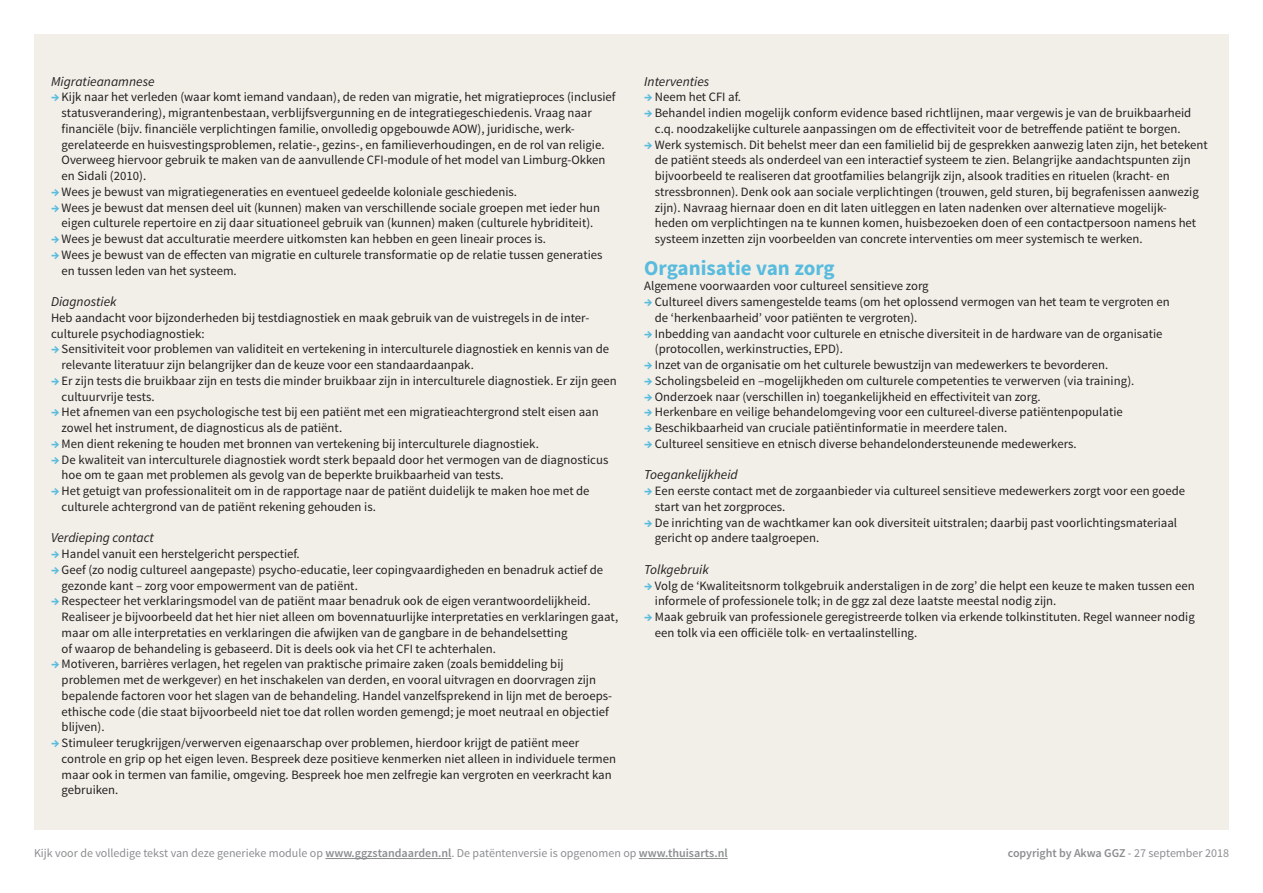
<style>
.page{position:relative;width:1263px;height:893px;background:#fff}
.page>*{position:absolute;margin:0;border:0;box-sizing:border-box;transform-origin:0 0}
.t1{font:700 21px "Source Sans Pro";color:#59bbdd}
.t2{font:italic 13.5px "Source Sans Pro";color:#231f20}
.t3{font:12.75px/15.8px "Source Sans Pro";color:#231f20}
.t4{font:12px "Source Sans Pro";color:#8b8d8f}
.t5{font:600 12px "Source Sans Pro";letter-spacing:-.005em;color:#8b8d8f}
.s1{font-weight:700;font-size:13.5px;color:#59bbdd}
.s2{font-weight:600}
.s3{font-weight:400}
</style>
<div class="page">
<hr style="left:325px;top:858px;width:126px;height:1px;background:#8b8d8f">
<hr style="left:639px;top:858px;width:89px;height:1px;background:#8b8d8f">
<div style="left:34px;top:34px;width:1195px;height:795px;background:#f1efe8"></div>
<p class="t2" style="left:51px;top:73px;width:105px">Migratieanamnese</p>
<p class="t3" style="left:62px;top:89px;width:555px;text-indent:-11px"><span class="s1">→</span> Kijk naar het verleden (waar komt iemand vandaan), de reden van migratie, het migratieproces (inclusief statusverandering), migrantenbestaan, verblijfsvergunning en de integratiegeschiedenis. Vraag naar financiële (bijv. financiële verplichtingen familie, onvolledig opgebouwde AOW), juridische, werk&shy;gerelateerde en huisvestingsproblemen, relatie-, gezins-, en familieverhoudingen, en de rol van religie.<br>Overweeg hiervoor gebruik te maken van de aanvullende CFI-module of het model van Limburg-Okken en Sidali (2010).</p>
<p class="t3" style="left:51px;top:184px;width:468px"><span class="s1">→</span> Wees je bewust van migratiegeneraties en eventueel gedeelde koloniale geschiedenis.</p>
<p class="t3" style="left:51px;top:200px;width:551px;text-align:center"><span class="s1">→</span> Wees je bewust dat mensen deel uit (kunnen) maken van verschillende sociale groepen met ieder hun eigen culturele repertoire en zij daar situationeel gebruik van (kunnen) maken (culturele hybriditeit).</p>
<p class="t3" style="left:51px;top:231px;width:496px"><span class="s1">→</span> Wees je bewust dat acculturatie meerdere uitkomsten kan hebben en geen lineair proces is.</p>
<p class="t3" style="left:62px;top:247px;width:542px;text-indent:-11px"><span class="s1">→</span> Wees je bewust van de effecten van migratie en culturele transformatie op de relatie tussen generaties en tussen leden van het systeem.</p>
<p class="t2" style="left:51px;top:293px;width:67px">Diagnostiek</p>
<p class="t3" style="left:51px;top:310px;width:540px">Heb aandacht voor bijzonderheden bij testdiagnostiek en maak gebruik van de vuistregels in de inter&shy;culturele psychodiagnostiek:</p>
<p class="t3" style="left:62px;top:341px;width:549px;text-indent:-11px"><span class="s1">→</span> Sensitiviteit voor problemen van validiteit en vertekening in interculturele diagnostiek en kennis van de relevante literatuur zijn belangrijker dan de keuze voor een standaardaanpak.</p>
<p class="t3" style="left:62px;top:373px;width:557px;text-indent:-11px"><span class="s1">→</span> Er zijn tests die bruikbaar zijn en tests die minder bruikbaar zijn in interculturele diagnostiek. Er zijn geen cultuurvrije tests.</p>
<p class="t3" style="left:62px;top:404px;width:539px;text-indent:-11px"><span class="s1">→</span> Het afnemen van een psychologische test bij een patiënt met een migratieachtergrond stelt eisen aan zowel het instrument, de diagnosticus als de patiënt.</p>
<p class="t3" style="left:51px;top:436px;width:489px"><span class="s1">→</span> Men dient rekening te houden met bronnen van vertekening bij interculturele diagnostiek.</p>
<p class="t3" style="left:62px;top:452px;width:548px;text-indent:-11px"><span class="s1">→</span> De kwaliteit van interculturele diagnostiek wordt sterk bepaald door het vermogen van de diagnosticus hoe om te gaan met problemen als gevolg van de beperkte bruikbaarheid van tests.</p>
<p class="t3" style="left:62px;top:483px;width:529px;text-indent:-11px"><span class="s1">→</span> Het getuigt van professionaliteit om in de rapportage naar de patiënt duidelijk te maken hoe met de culturele achtergrond van de patiënt rekening gehouden is.</p>
<p class="t2" style="left:51px;top:529px;width:104px">Verdieping contact</p>
<p class="t3" style="left:51px;top:546px;width:250px"><span class="s1">→</span> Handel vanuit een herstelgericht perspectief.</p>
<p class="t3" style="left:62px;top:562px;width:543px;text-indent:-11px"><span class="s1">→</span> Geef (zo nodig cultureel aangepaste) psycho-educatie, leer copingvaardigheden en benadruk actief de gezonde kant – zorg voor empowerment van de patiënt.</p>
<p class="t3" style="left:62px;top:593px;width:558px;text-indent:-11px"><span class="s1">→</span> Respecteer het verklaringsmodel van de patiënt maar benadruk ook de eigen verantwoordelijkheid.<br>Realiseer je bijvoorbeeld dat het hier niet alleen om bovennatuurlijke interpretaties en verklaringen gaat, maar om alle interpretaties en verklaringen die afwijken van de gangbare in de behandelsetting<br>of waarop de behandeling is gebaseerd. Dit is deels ook via het CFI te achterhalen.</p>
<p class="t3" style="left:62px;top:656px;width:552px;text-indent:-11px"><span class="s1">→</span> Motiveren, barrières verlagen, het regelen van praktische primaire zaken (zoals bemiddeling bij problemen met de werkgever) en het inschakelen van derden, en vooral uitvragen en doorvragen zijn bepalende factoren voor het slagen van de behandeling. Handel vanzelfsprekend in lijn met de beroeps&shy;ethische code (die staat bijvoorbeeld niet toe dat rollen worden gemengd; je moet neutraal en objectief blijven).</p>
<p class="t3" style="left:62px;top:735px;width:556px;text-indent:-11px"><span class="s1">→</span> Stimuleer terugkrijgen/verwerven eigenaarschap over problemen, hierdoor krijgt de patiënt meer controle en grip op het eigen leven. Bespreek deze positieve kenmerken niet alleen in individuele termen maar ook in termen van familie, omgeving. Bespreek hoe men zelfregie kan vergroten en veerkracht kan gebruiken.</p>
<p class="t2" style="left:644px;top:73px;width:67px">Interventies</p>
<p class="t3" style="left:644px;top:89px;width:98px"><span class="s1">→</span> Neem het CFI af.</p>
<p class="t3" style="left:644px;top:105px;width:548px;text-align:center"><span class="s1">→</span> Behandel indien mogelijk conform evidence based richtlijnen, maar vergewis je van de bruikbaarheid c.q. noodzakelijke culturele aanpassingen om de effectiviteit voor de betreffende patiënt te borgen.</p>
<p class="t3" style="left:655px;top:137px;width:554px;text-indent:-11px"><span class="s1">→</span> Werk systemisch. Dit behelst meer dan een familielid bij de gesprekken aanwezig laten zijn, het betekent de patiënt steeds als onderdeel van een interactief systeem te zien. Belangrijke aandachtspunten zijn bijvoorbeeld te realiseren dat grootfamilies belangrijk zijn, alsook tradities en rituelen (kracht- en stressbronnen). Denk ook aan sociale verplichtingen (trouwen, geld sturen, bij begrafenissen aanwezig zijn). Navraag hiernaar doen en dit laten uitleggen en laten nadenken over alternatieve mogelijk-<br>heden om verplichtingen na te kunnen komen, huisbezoeken doen of een contactpersoon namens het systeem inzetten zijn voorbeelden van concrete interventies om meer systemisch te werken.</p>
<h1 class="t1" style="left:644px;top:254px;width:192px">Organisatie van zorg</h1>
<p class="t3" style="left:644px;top:278px;width:286px">Algemene voorwaarden voor cultureel sensitieve zorg</p>
<p class="t3" style="left:655px;top:294px;width:516px;text-indent:-11px"><span class="s1">→</span> Cultureel divers samengestelde teams (om het oplossend vermogen van het team te vergroten en de ‘herkenbaarheid’ voor patiënten te vergroten).</p>
<p class="t3" style="left:655px;top:326px;width:509px;text-indent:-11px"><span class="s1">→</span> Inbedding van aandacht voor culturele en etnische diversiteit in de hardware van de organisatie (protocollen, werkinstructies, EPD).</p>
<p class="t3" style="left:644px;top:357px;width:466px"><span class="s1">→</span> Inzet van de organisatie om het culturele bewustzijn van medewerkers te bevorderen.</p>
<p class="t3" style="left:644px;top:373px;width:492px"><span class="s1">→</span> Scholingsbeleid en –mogelijkheden om culturele competenties te verwerven (via training).</p>
<p class="t3" style="left:644px;top:389px;width:398px"><span class="s1">→</span> Onderzoek naar (verschillen in) toegankelijkheid en effectiviteit van zorg.</p>
<p class="t3" style="left:644px;top:404px;width:480px"><span class="s1">→</span> Herkenbare en veilige behandelomgeving voor een cultureel-diverse patiëntenpopulatie</p>
<p class="t3" style="left:644px;top:420px;width:365px"><span class="s1">→</span> Beschikbaarheid van cruciale patiëntinformatie in meerdere talen.</p>
<p class="t3" style="left:644px;top:436px;width:434px"><span class="s1">→</span> Cultureel sensitieve en etnisch diverse behandelondersteunende medewerkers.</p>
<p class="t2" style="left:644px;top:466px;width:95px">Toegankelijkheid</p>
<p class="t3" style="left:655px;top:483px;width:532px;text-indent:-11px"><span class="s1">→</span> Een eerste contact met de zorgaanbieder via cultureel sensitieve medewerkers zorgt voor een goede start van het zorgproces.</p>
<p class="t3" style="left:655px;top:515px;width:524px;text-indent:-11px"><span class="s1">→</span> De inrichting van de wachtkamer kan ook diversiteit uitstralen; daarbij past voorlichtingsmateriaal gericht op andere taalgroepen.</p>
<p class="t2" style="left:644px;top:561px;width:66px">Tolkgebruik</p>
<p class="t3" style="left:655px;top:578px;width:541px;text-indent:-11px"><span class="s1">→</span> Volg de ‘Kwaliteitsnorm tolkgebruik anderstaligen in de zorg’ die helpt een keuze te maken tussen een informele of professionele tolk; in de ggz zal deze laatste meestal nodig zijn.</p>
<p class="t3" style="left:655px;top:609px;width:541px;text-indent:-11px"><span class="s1">→</span> Maak gebruik van professionele geregistreerde tolken via erkende tolkinstituten. Regel wanneer nodig een tolk via een officiële tolk- en vertaalinstelling.</p>
<p class="t4" style="left:34px;top:846px;width:695px">Kijk voor de volledige tekst van deze generieke module op <span class="s2">www.ggzstandaarden.nl</span>. De patëntenversie is opgenomen op <span class="s2">www.thuisarts.nl</span></p>
<p class="t5" style="left:1008px;top:846px;width:223px">copyright by Akwa GGZ <span class="s3">- 27 september 2018</span></p>
</div>
